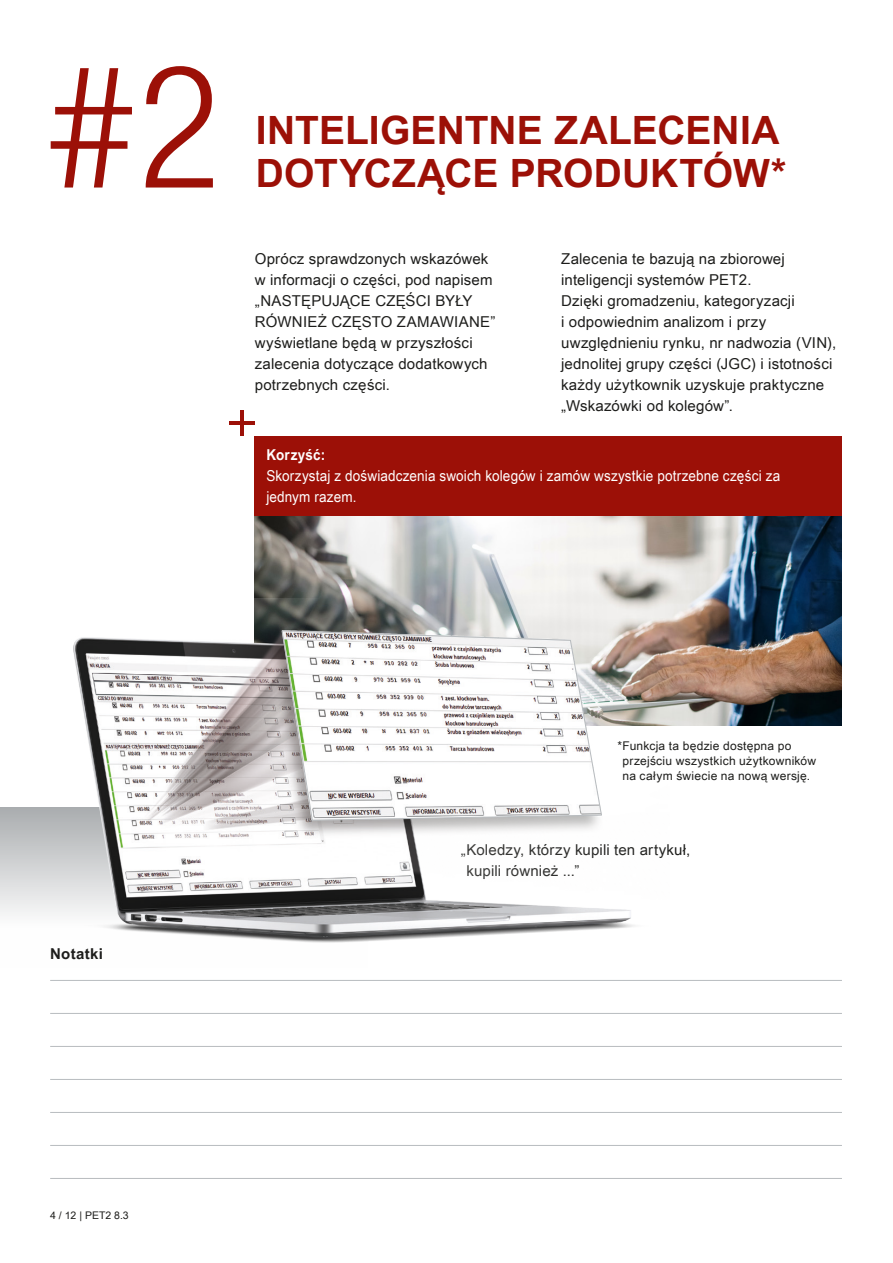
<style>
.page{position:relative;width:893px;height:1263px;background:#fff}
.page>*{position:absolute;margin:0;border:0;box-sizing:border-box;transform-origin:0 0}
.t1{font:300 condensed 171.45px "Helvetica Neue";color:#9c1007}
.t2{font:700 39px/43px "Arial Unicode MS";color:#9c1007}
.t3{font:15px/21px "Arial Unicode MS";letter-spacing:.01em;color:#1d1d1b}
.t4{font:15px/21px "Arial Unicode MS";letter-spacing:.01em;color:#fff;scale:.9 1}
.t5{font:700 15px "Arial Unicode MS";letter-spacing:.015em;color:#fff;scale:.9 1}
.t6{font:700 15px "Arial Unicode MS";letter-spacing:.02em;color:#1d1d1b}
.t7{font:12px/15px "Arial Unicode MS";letter-spacing:.02em;color:#1d1d1b}
.t8{font:10.5px "Arial Unicode MS";color:#1d1d1b}
</style>
<div class="page">
<div style="left:0;top:807px;width:415px;height:160px;background:linear-gradient(to bottom,#aeb1b3,#fff)"></div>
<img style="left:255px;top:516px;width:587px;height:209px">
<div style="left:255px;top:436px;width:587px;height:80px;background:#9c1007"></div>
<hr style="left:241px;top:411px;width:3px;height:25px;background:#9c1007">
<hr style="left:230px;top:422px;width:25px;height:3px;background:#9c1007">
<hr style="left:50px;top:980px;width:792px;height:1px;background:#b8bcbf">
<hr style="left:50px;top:1013px;width:792px;height:1px;background:#b8bcbf">
<hr style="left:50px;top:1046px;width:792px;height:1px;background:#b8bcbf">
<hr style="left:50px;top:1079px;width:792px;height:1px;background:#b8bcbf">
<hr style="left:50px;top:1112px;width:792px;height:1px;background:#b8bcbf">
<hr style="left:50px;top:1145px;width:792px;height:1px;background:#b8bcbf">
<hr style="left:50px;top:1178px;width:792px;height:1px;background:#b8bcbf">
<img style="left:45px;top:599px;width:624px;height:368px">
<svg style="left:281px;top:630px;width:321px;height:191px"></svg>
<h1 class="t1" style="left:50px;top:29px;width:172px">#2</h1>
<h2 class="t2" style="left:256px;top:110px;width:532px">INTELIGENTNE ZALECENIA<br>DOTYCZĄCE PRODUKTÓW*</h2>
<p class="t3" style="left:255px;top:248px;width:242px">Oprócz sprawdzonych wskazówek w informacji o części, pod napisem „NASTĘPUJĄCE CZĘŚCI BYŁY<br>RÓWNIEŻ CZĘSTO ZAMAWIANE” wyświetlane będą w przyszłości zalecenia dotyczące dodatkowych potrzebnych części.</p>
<p class="t3" style="left:561px;top:248px;width:277px">Zalecenia te bazują na zbiorowej inteligencji systemów PET2.<br>Dzięki gromadzeniu, kategoryzacji<br>i odpowiednim analizom i przy uwzględnieniu rynku, nr nadwozia (VIN), jednolitej grupy części (JGC) i istotności każdy użytkownik uzyskuje praktyczne „Wskazówki od kolegów”.</p>
<p class="t5" style="left:266px;top:443px;width:67px">Korzyść:</p>
<p class="t4" style="left:266px;top:464px;width:572px">Skorzystaj z doświadczenia swoich kolegów i zamów wszystkie potrzebne części za jednym razem.</p>
<p class="t6" style="left:50px;top:943px;width:54px">Notatki</p>
<p class="t7" style="left:622px;top:738px;width:195px;text-indent:-5px">*Funkcja ta będzie dostępna po przejściu wszystkich użytkowników na całym świecie na nową wersję.</p>
<p class="t3" style="left:466px;top:839px;width:225px;text-indent:-6px">„Koledzy, którzy kupili ten artykuł, kupili również ...”</p>
<p class="t8" style="left:50px;top:1208px;width:80px">4 / 12 | PET2 8.3</p>
</div>
